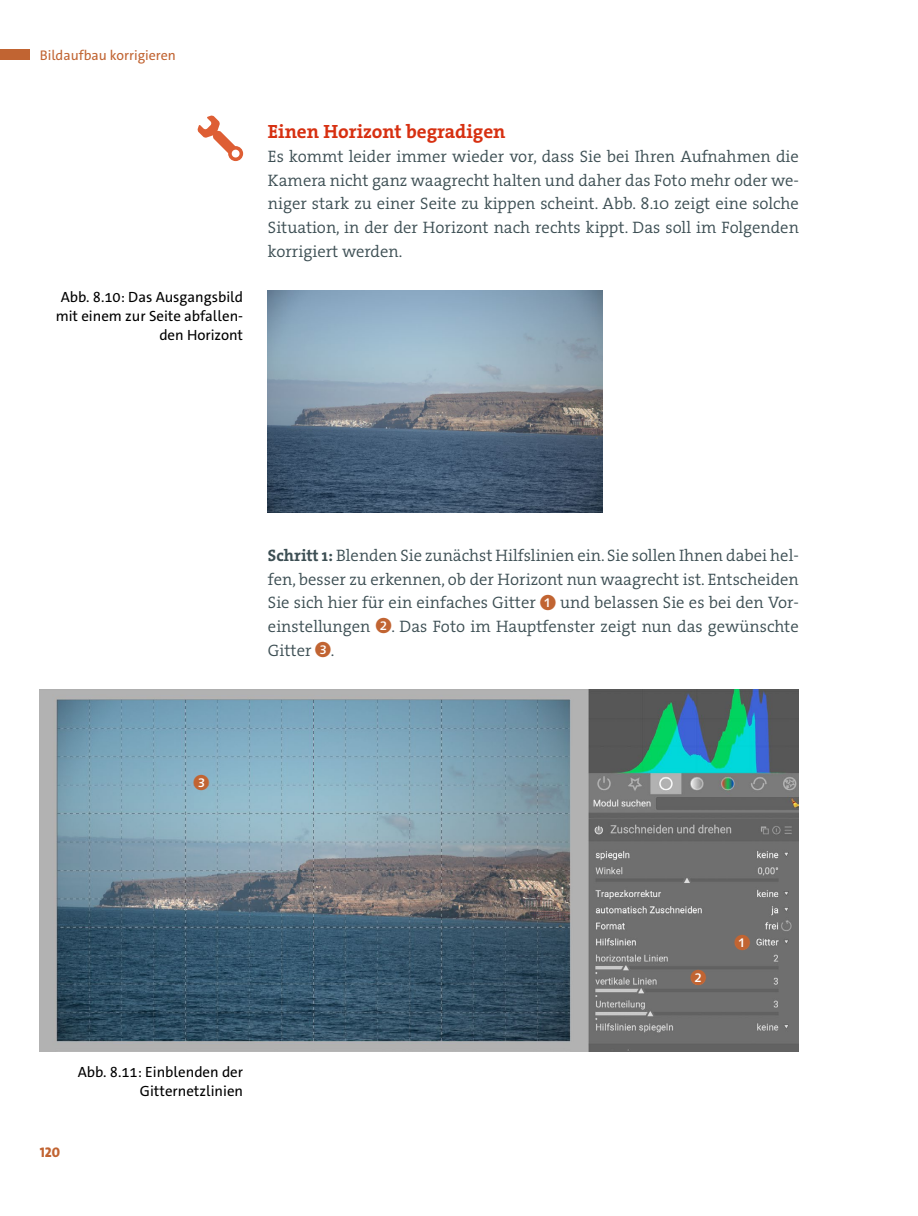
<style>
.page{position:relative;width:918px;height:1216px;background:#fff}
.page>*{position:absolute;margin:0;border:0;box-sizing:border-box;transform-origin:0 0}
._600_Praxis_H1{font:19.25px "The Serif HP7 Bld";color:#d73011}
._609_Praxis_Std_O_AO{font:16.62px/23.6px "The Serif HP4 Se Lig";color:#3c4e53;text-align:justify}
._608_Praxis_Std_O{font:16.62px/23.6px "The Serif HP4 Se Lig";color:#3c4e53;text-align:justify}
._202_Standard_O_AO{font:15.75px "Galileo Press Callout";color:#c16432}
.t1{font:14.88px/19.2px "The Sans C4 s";color:#000;text-align:right}
.t2{font:14px "The Sans C4 s";color:#c16432}
.t3{font:800 14px "The Sans C4 s";color:#c16432}
.s1{font-family:"The Serif HP7 Bld"}
.s2{font-family:"Galileo Press Callout";font-size:15.75px;color:#c16432}
</style>
<div class="page">
<img style="left:268px;top:290px;width:335px;height:222px">
<img style="left:40px;top:689px;width:759px;height:362px">
<svg style="left:197px;top:115px;width:46px;height:46px"></svg>
<div style="left:194px;top:775px;width:14px;height:14px;background:#fff;border-radius:50%"></div>
<div style="left:735px;top:935px;width:14px;height:14px;background:#fff;border-radius:50%"></div>
<div style="left:691px;top:970px;width:14px;height:14px;background:#fff;border-radius:50%"></div>
<div style="left:0;top:50px;width:30px;height:10px;background:#c16432"></div>
<p class="t2" style="left:40px;top:47px;width:138px">Bildaufbau korrigieren</p>
<p class="t1" style="left:56px;top:287px;width:189px">Abb. 8.10: Das Ausgangsbild mit einem zur Seite abfallen&shy;den Horizont</p>
<p class="_600_Praxis_H1" style="left:268px;top:119px;width:239px">Einen Horizont begradigen</p>
<p class="_608_Praxis_Std_O" style="left:268px;top:145px;width:532px">Es kommt leider immer wieder vor, dass Sie bei Ihren Aufnahmen die Kamera nicht ganz waagrecht halten und daher das Foto mehr oder we&shy;niger stark zu einer Seite zu kippen scheint. Abb. 8.10 zeigt eine solche Situation, in der der Horizont nach rechts kippt. Das soll im Folgenden korrigiert werden.</p>
<p class="_202_Standard_O_AO" style="left:193px;top:774px;width:17px">3</p>
<p class="_609_Praxis_Std_O_AO" style="left:268px;top:543px;width:532px"><span class="s1">Schritt 1:</span> Blenden Sie zunächst Hilfslinien ein. Sie sollen Ihnen dabei hel&shy;fen, besser zu erkennen, ob der Horizont nun waagrecht ist. Entscheiden Sie sich hier für ein einfaches Gitter <span class="s2">1</span> und belassen Sie es bei den Vor&shy;einstellungen <span class="s2">2</span>. Das Foto im Hauptfenster zeigt nun das gewünschte Gitter <span class="s2">3</span>.</p>
<p class="t1" style="left:78px;top:1062px;width:167px">Abb. 8.11: Einblenden der<br>Gitternetzlinien</p>
<p class="t3" style="left:40px;top:1143px;width:22px">120</p>
<p class="_202_Standard_O_AO" style="left:690px;top:970px;width:17px">2</p>
<p class="_202_Standard_O_AO" style="left:734px;top:935px;width:17px">1</p>
</div>
